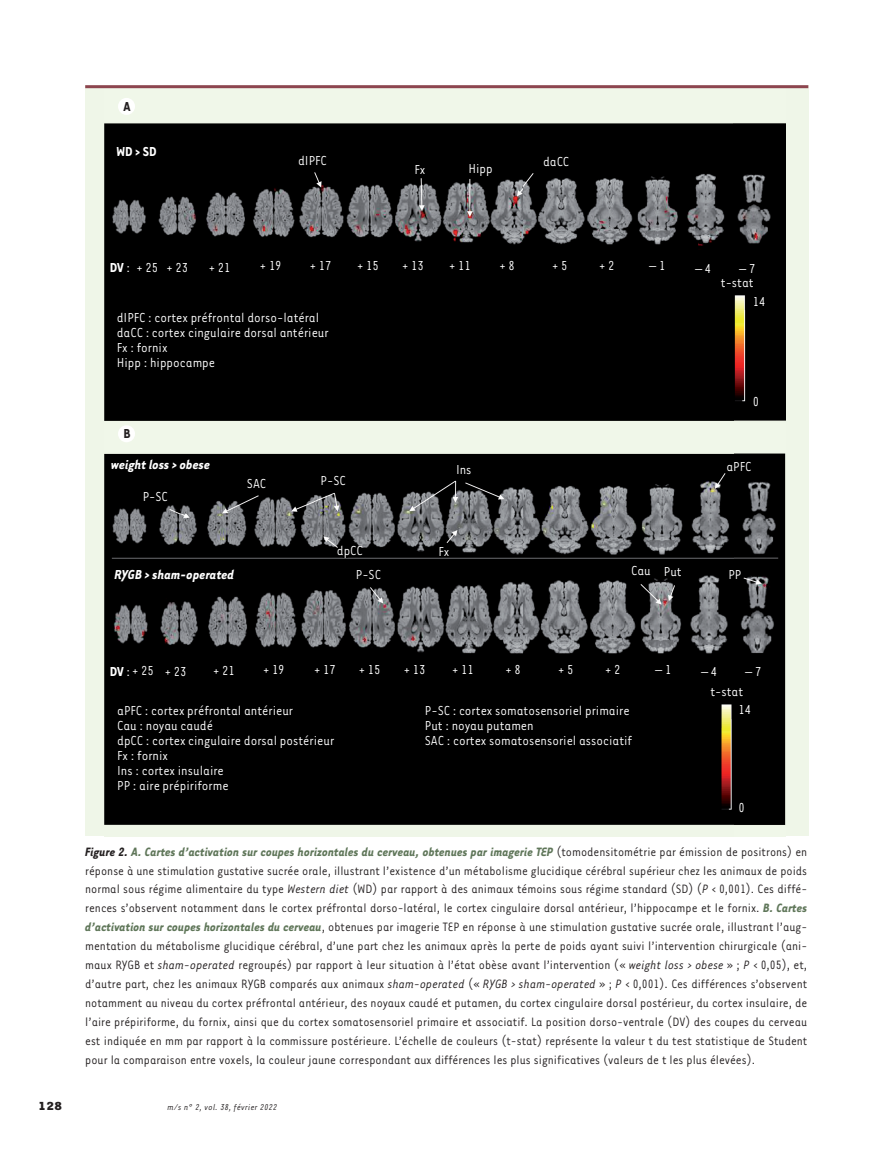
<style>
.page{position:relative;width:894px;height:1149px;background:#fff}
.page>*{position:absolute;margin:0;border:0;box-sizing:border-box;transform-origin:0 0}
.t1{font:15px/15px "Tarzana Narrow";color:#fff}
.t2{font:italic 700 15px "Tarzana Narrow";color:#fff}
.t3{font:700 15px "Tarzana Narrow";color:#fff}
.t4{font:700 15px "Tarzana Narrow";color:#231f20}
.t5{font:13.95px/18.9px "Tarzana Narrow";color:#231f20;text-align:justify}
.t6{font:700 13.5px "Tarzana Wide";color:#231f20}
.t7{font:italic 9.75px "Tarzana Narrow";letter-spacing:.025em;color:#231f20}
.s1{font-weight:700}
.s2{font-weight:700;font-style:italic}
.s3{font-weight:700;font-style:italic;color:#5f7659}
.s4{font-style:italic}
</style>
<div class="page">
<div style="left:85px;top:85px;width:723px;height:751px;background:#eff6e8"></div>
<img style="left:105px;top:88px;width:680px;height:737px">
<div style="left:118px;top:98px;width:17px;height:17px;background:#fff;border-radius:50%"></div>
<div style="left:118px;top:425px;width:17px;height:17px;background:#fff;border-radius:50%"></div>
<hr style="left:85px;top:85px;width:723px;height:3px;background:#8d454f">
<p class="t4" style="left:123px;top:97px;width:9px">A</p>
<p class="t3" style="left:116px;top:142px;width:42px">WD &gt; SD</p>
<p class="t1" style="left:298px;top:152px;width:30px">dIPFC</p>
<p class="t1" style="left:414px;top:161px;width:12px">Fx</p>
<p class="t1" style="left:468px;top:160px;width:26px">Hipp</p>
<p class="t1" style="left:543px;top:154px;width:28px">daCC</p>
<p class="t1" style="left:110px;top:259px;width:80px"><span class="s1">DV</span> : + 25 + 23</p>
<p class="t1" style="left:209px;top:259px;width:23px">+ 21</p>
<p class="t1" style="left:260px;top:257px;width:23px">+ 19</p>
<p class="t1" style="left:309px;top:257px;width:23px">+ 17</p>
<p class="t1" style="left:357px;top:257px;width:23px">+ 15</p>
<p class="t1" style="left:402px;top:257px;width:23px">+ 13</p>
<p class="t1" style="left:449px;top:257px;width:23px">+ 11</p>
<p class="t1" style="left:499px;top:257px;width:17px">+ 8</p>
<p class="t1" style="left:552px;top:257px;width:17px">+ 5</p>
<p class="t1" style="left:599px;top:257px;width:17px">+ 2</p>
<p class="t1" style="left:649px;top:257px;width:18px">– 1</p>
<p class="t1" style="left:694px;top:260px;width:18px">– 4</p>
<p class="t1" style="left:720px;top:260px;width:36px;line-height:14.2px;text-align:right">– 7 t-stat</p>
<p class="t1" style="left:752px;top:293px;width:14px">14</p>
<p class="t1" style="left:117px;top:309px;width:213px">dIPFC : cortex préfrontal dorso-latéral daCC : cortex cingulaire dorsal antérieur<br>Fx : fornix<br>Hipp : hippocampe</p>
<p class="t4" style="left:123px;top:424px;width:9px">B</p>
<p class="t2" style="left:111px;top:455px;width:100px">weight loss &gt; obese</p>
<p class="t1" style="left:143px;top:488px;width:27px">P-SC</p>
<p class="t1" style="left:247px;top:475px;width:21px">SAC</p>
<p class="t2" style="left:114px;top:565px;width:121px">RYGB &gt; sham-operated</p>
<p class="t1" style="left:320px;top:472px;width:27px">P-SC</p>
<p class="t1" style="left:337px;top:542px;width:27px">dpCC</p>
<p class="t1" style="left:356px;top:566px;width:27px">P-SC</p>
<p class="t1" style="left:456px;top:461px;width:17px">Ins</p>
<p class="t1" style="left:438px;top:543px;width:12px">Fx</p>
<p class="t1" style="left:752px;top:393px;width:8px">0</p>
<p class="t1" style="left:726px;top:458px;width:27px">aPFC</p>
<p class="t1" style="left:631px;top:562px;width:21px">Cau</p>
<p class="t1" style="left:663px;top:563px;width:19px">Put</p>
<p class="t1" style="left:728px;top:566px;width:14px">PP</p>
<p class="t1" style="left:110px;top:663px;width:78px"><span class="s1">DV</span> : + 25 + 23</p>
<p class="t1" style="left:213px;top:662px;width:23px">+ 21</p>
<p class="t1" style="left:263px;top:661px;width:23px">+ 19</p>
<p class="t1" style="left:314px;top:661px;width:23px">+ 17</p>
<p class="t1" style="left:358px;top:661px;width:23px">+ 15</p>
<p class="t1" style="left:403px;top:661px;width:23px">+ 13</p>
<p class="t1" style="left:452px;top:661px;width:23px">+ 11</p>
<p class="t1" style="left:505px;top:661px;width:17px">+ 8</p>
<p class="t1" style="left:558px;top:661px;width:17px">+ 5</p>
<p class="t1" style="left:605px;top:661px;width:17px">+ 2</p>
<p class="t1" style="left:655px;top:661px;width:18px">– 1</p>
<p class="t1" style="left:700px;top:663px;width:18px">– 4</p>
<p class="t1" style="left:744px;top:663px;width:18px">– 7</p>
<p class="t1" style="left:738px;top:681px;width:14px;line-height:18.1px;text-indent:-28px">t-stat<br>14</p>
<p class="t1" style="left:117px;top:701px;width:218px">aPFC : cortex préfrontal antérieur<br>Cau : noyau caudé<br>dpCC : cortex cingulaire dorsal postérieur<br>Fx : fornix<br>Ins : cortex insulaire<br>PP : aire prépiriforme</p>
<p class="t1" style="left:424px;top:701px;width:209px">P-SC : cortex somatosensoriel primaire<br>Put : noyau putamen<br>SAC : cortex somatosensoriel associatif</p>
<p class="t1" style="left:738px;top:799px;width:8px">0</p>
<p class="t5" style="left:85px;top:841px;width:723px"><span class="s2">Figure 2.</span> <span class="s3">A. Cartes d’activation sur coupes horizontales du cerveau, obtenues par imagerie TEP</span> (tomodensitométrie par émission de positrons) en réponse à une stimulation gustative sucrée orale, illustrant l’existence d’un métabolisme glucidique cérébral supérieur chez les animaux de poids normal sous régime alimentaire du type <span class="s4">Western diet</span> (WD) par rapport à des animaux témoins sous régime standard (SD) (<span class="s4">P</span> &lt; 0,001). Ces diffé- rences s’observent notamment dans le cortex préfrontal dorso-latéral, le cortex cingulaire dorsal antérieur, l’hippocampe et le fornix. <span class="s3">B. Cartes d’activation sur coupes horizontales du cerveau</span>, obtenues par imagerie TEP en réponse à une stimulation gustative sucrée orale, illustrant l’aug&shy;mentation du métabolisme glucidique cérébral, d’une part chez les animaux après la perte de poids ayant suivi l’intervention chirurgicale (ani&shy;maux RYGB et <span class="s4">sham-operated</span> regroupés) par rapport à leur situation à l’état obèse avant l’intervention (« <span class="s4">weight loss &gt; obese</span> » ; <span class="s4">P</span> &lt; 0,05), et, d’autre part, chez les animaux RYGB comparés aux animaux <span class="s4">sham-operated</span> (« <span class="s4">RYGB &gt; sham-operated</span> » ; <span class="s4">P</span> &lt; 0,001). Ces différences s’observent notamment au niveau du cortex préfrontal antérieur, des noyaux caudé et putamen, du cortex cingulaire dorsal postérieur, du cortex insulaire, de l’aire prépiriforme, du fornix, ainsi que du cortex somatosensoriel primaire et associatif. La position dorso-ventrale (DV) des coupes du cerveau est indiquée en mm par rapport à la commissure postérieure. L’échelle de couleurs (t-stat) représente la valeur t du test statistique de Student pour la comparaison entre voxels, la couleur jaune correspondant aux différences les plus significatives (valeurs de t les plus élevées).</p>
<p class="t6" style="left:38px;top:1097px;width:26px">128</p>
<p class="t7" style="left:167px;top:1100px;width:111px">m/s n° 2, vol. 38, février 2022</p>
</div>
